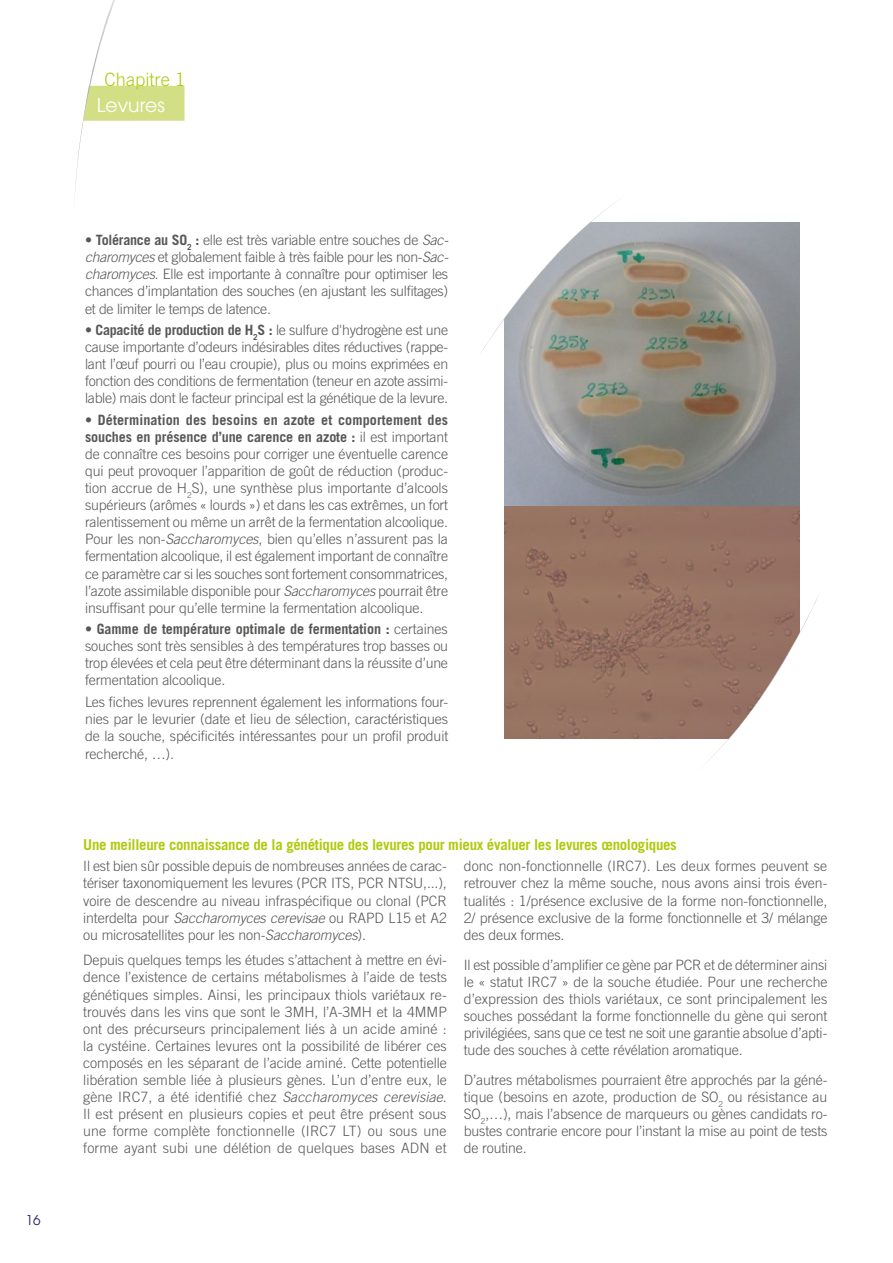
<style>
.page{position:relative;width:893px;height:1263px;background:#fff}
.page>*{position:absolute;margin:0;border:0;box-sizing:border-box;transform-origin:0 0}
.t1{font:18.9px "Avant Garde";color:#fff}
.t2{font:300 18.3px "Trade Gothic";color:#afca0b}
.t3{font:700 15px "Trade Gothic";letter-spacing:-.02em;color:#afca0b}
.t4{font:300 14.25px/17.1px "Trade Gothic";letter-spacing:-.01em;color:#575756;text-align:justify}
.t5{font:13.5px "Avant Garde";color:#2b2171}
.s1{font-weight:700}
.s2{font-style:italic}
</style>
<div class="page">
<svg style="left:75px;top:0;width:109px;height:192px"></svg>
<img style="left:505px;top:223px;width:294px;height:283px">
<svg style="left:481px;top:204px;width:150px;height:151px"></svg>
<div style="left:505px;top:506px;width:294px;height:232px;background:#977362"></div>
<svg style="left:692px;top:592px;width:126px;height:170px"></svg>
<p class="t2" style="left:105px;top:68px;width:82px">Chapitre 1</p>
<h1 class="t1" style="left:97px;top:94px;width:70px">Levures</h1>
<p class="t5" style="left:26px;top:1212px;width:16px">16</p>
<p class="t4" style="left:85px;top:231px;width:368px;text-align:left">• <span class="s1">Tolérance au SO</span><sub>2</sub> <span class="s1">:</span> elle est très variable entre souches de <span class="s2">Sac&shy;charomyces</span>et globalement faible à très faible pour les non-<span class="s2">Sac&shy;charomyces</span>. Elle est importante à connaître pour optimiser les chances d’implantation des souches (en ajustant les sulfitages) et de limiter le temps de latence.</p>
<p class="t4" style="left:85px;top:321px;width:365px">• <span class="s1">Capacité de production de H</span><sub>2</sub><span class="s1">S :</span> le sulfure d'hydrogène est une cause importante d’odeurs indésirables dites réductives (rappe&shy;lant l’œuf pourri ou l’eau croupie), plus ou moins exprimées en fonction des conditions de fermentation (teneur en azote assimi&shy;lable) mais dont le facteur principal est la génétique de la levure.</p>
<p class="t4" style="left:85px;top:411px;width:365px">• <span class="s1">Détermination des besoins en azote et comportement des souches en présence d’une carence en azote :</span> il est important de connaître ces besoins pour corriger une éventuelle carence qui peut provoquer l’apparition de goût de réduction (produc&shy;tion accrue de H<sub>2</sub>S), une synthèse plus importante d’alcools supérieurs (arômes « lourds ») et dans les cas extrêmes, un fort ralentissement ou même un arrêt de la fermentation alcoolique.<br>Pour les non-<span class="s2">Saccharomyces</span>, bien qu’elles n’assurent pas la fermentation alcoolique, il est également important de connaître ce paramètre car si les souches sont fortement consommatrices, l’azote assimilable disponible pour <span class="s2">Saccharomyces</span>pourrait être insuffisant pour qu’elle termine la fermentation alcoolique.</p>
<p class="t4" style="left:85px;top:620px;width:365px">• <span class="s1">Gamme de température optimale de fermentation :</span> certaines souches sont très sensibles à des températures trop basses ou trop élevées et cela peut être déterminant dans la réussite d’une fermentation alcoolique.</p>
<p class="t4" style="left:85px;top:693px;width:365px">Les fiches levures reprennent également les informations four&shy;nies par le levurier (date et lieu de sélection, caractéristiques de la souche, spécificités intéressantes pour un profil produit recherché, …).</p>
<p class="t3" style="left:83px;top:835px;width:595px">Une meilleure connaissance de la génétique des levures pour mieux évaluer les levures œnologiques</p>
<p class="t4" style="left:83px;top:857px;width:365px">Il est bien sûr possible depuis de nombreuses années de carac&shy;tériser taxonomiquement les levures (PCR ITS, PCR NTSU,...), voire de descendre au niveau infraspécifique ou clonal (PCR interdelta pour <span class="s2">Saccharomyces cerevisae</span> ou RAPD L15 et A2 ou microsatellites pour les non-<span class="s2">Saccharomyces</span>).</p>
<p class="t4" style="left:83px;top:951px;width:365px">Depuis quelques temps les études s’attachent à mettre en évi&shy;dence l’existence de certains métabolismes à l’aide de tests génétiques simples. Ainsi, les principaux thiols variétaux re&shy;trouvés dans les vins que sont le 3MH, l’A-3MH et la 4MMP ont des précurseurs principalement liés à un acide aminé : la cystéine. Certaines levures ont la possibilité de libérer ces composés en les séparant de l’acide aminé. Cette potentielle libération semble liée à plusieurs gènes. L’un d’entre eux, le g è n e I R C 7 , a é t é i d e n t i fi é c h e z <span class="s2">Saccharomyces cerevisiae</span>.<br>Il est présent en plusieurs copies et peut être présent sous une forme complète fonctionnelle (IRC7 LT) ou sous une forme ayant subi une délétion de quelques bases ADN et</p>
<p class="t4" style="left:464px;top:857px;width:365px">donc non-fonctionnelle (IRC7). Les deux formes peuvent se retrouver chez la même souche, nous avons ainsi trois éven&shy;tualités : 1/présence exclusive de la forme non-fonctionnelle, 2/ présence exclusive de la forme fonctionnelle et 3/ mélange des deux formes.</p>
<p class="t4" style="left:464px;top:956px;width:365px">Il est possible d’amplifier ce gène par PCR et de déterminer ainsi le « statut IRC7 » de la souche étudiée. Pour une recherche d’expression des thiols variétaux, ce sont principalement les souches possédant la forme fonctionnelle du gène qui seront privilégiées, sans que ce test ne soit une garantie absolue d’apti&shy;tude des souches à cette révélation aromatique.</p>
<p class="t4" style="left:464px;top:1071px;width:365px">D’autres métabolismes pourraient être approchés par la géné&shy;tique (besoins en azote, production de SO<sub>2</sub> ou résistance au SO<sub>2</sub>,…), mais l’absence de marqueurs ou gènes candidats ro&shy;bustes contrarie encore pour l’instant la mise au point de tests de routine.</p>
</div>
